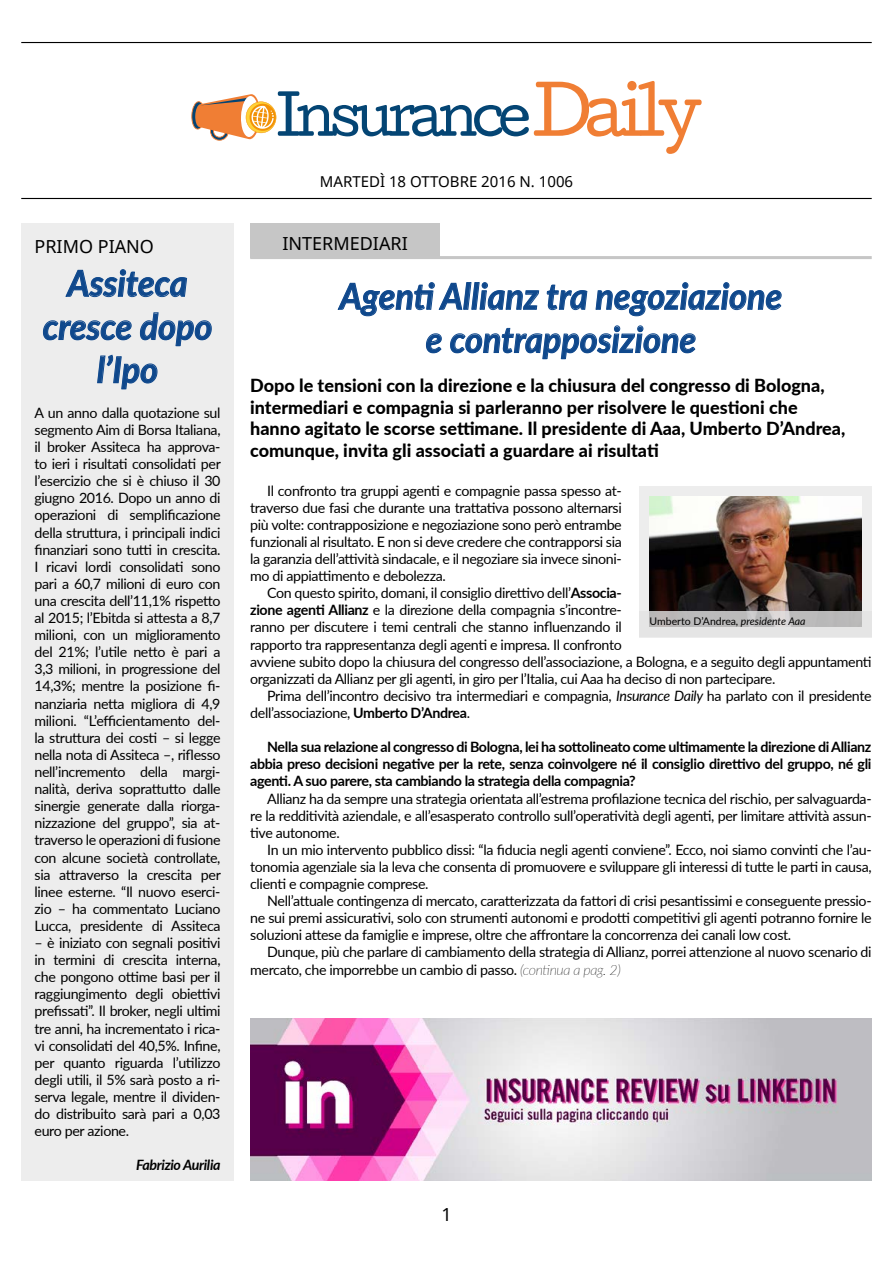
<style>
.page{position:relative;width:893px;height:1263px;background:#fff}
.page>*{position:absolute;margin:0;border:0;box-sizing:border-box;transform-origin:0 0}
.t1{font:italic 700 36px/43.2px "Lato";color:#0f488c;text-align:center;scale:.95 1}
.t2{font:800 18px/21.6px "Lato";color:#000}
.t3{font:18px "Noto Sans";color:#000}
.t4{font:15px "Noto Sans";color:#000}
.t5{font:14.25px/17.1px "Lato";letter-spacing:-.025em;color:#000;text-align:justify}
.t6{font:700 14.25px/17.1px "Lato";letter-spacing:-.025em;color:#000;text-align:justify}
.t7{font:italic 700 14.25px "Lato";letter-spacing:-.025em;color:#000}
.t8{font:10.5px "Lato";color:#000}
.s1{font-weight:700}
.s2{font-style:italic}
.s3{font-weight:100;font-style:italic}
</style>
<div class="page">
<hr style="left:21px;top:42px;width:851px;height:1px;background:#000">
<hr style="left:21px;top:198px;width:851px;height:1px;background:#000">
<svg style="left:191px;top:81px;width:511px;height:73px"></svg>
<div style="left:21px;top:223px;width:213px;height:958px;background:#ededed"></div>
<svg style="left:337px;top:282px;width:202px;height:35px"></svg>
<svg style="left:546px;top:284px;width:42px;height:27px"></svg>
<svg style="left:595px;top:282px;width:187px;height:35px"></svg>
<svg style="left:426px;top:333px;width:16px;height:21px"></svg>
<svg style="left:450px;top:325px;width:246px;height:34px"></svg>
<div style="left:250px;top:223px;width:190px;height:35px;background:#c6c6c6"></div>
<hr style="left:250px;top:256px;width:622px;height:3px;background:#c6c6c6">
<div style="left:639px;top:486px;width:233px;height:151px;background:#ededed"></div>
<img style="left:649px;top:497px;width:212px;height:115px">
<svg style="left:65px;top:269px;width:122px;height:29px"></svg>
<svg style="left:43px;top:320px;width:89px;height:21px"></svg>
<svg style="left:140px;top:312px;width:72px;height:34px"></svg>
<svg style="left:97px;top:354px;width:61px;height:35px"></svg>
<img style="left:250px;top:1018px;width:622px;height:163px">
<svg style="left:649px;top:612px;width:213px;height:15px;background:#bdbcbc"></svg>
<p class="t4" style="left:320px;top:171px;width:255px">MARTEDÌ 18 OTTOBRE 2016 N. 1006</p>
<p class="t3" style="left:35px;top:234px;width:121px">PRIMO PIANO</p>
<p class="t3" style="left:282px;top:231px;width:127px">INTERMEDIARI</p>
<h1 class="t1" style="left:43px;top:260px;width:180px">Assiteca cresce dopo l’Ipo</h1>
<p class="t5" style="left:35px;top:403px;width:188px">A un anno dalla quotazione sul segmento Aim di Borsa Italiana, il broker Assiteca ha approva&shy;to ieri i risultati consolidati per l’esercizio che si è chiuso il 30 giugno 2016. Dopo un anno di operazioni di semplificazione della struttura, i principali indici finanziari sono tutti in crescita.<br>I ricavi lordi consolidati sono pari a 60,7 milioni di euro con una crescita dell’11,1% rispetto al 2015; l’Ebitda si attesta a 8,7 milioni, con un miglioramento del 21%; l’utile netto è pari a 3,3 milioni, in progressione del 14,3%; mentre la posizione fi&shy;nanziaria netta migliora di 4,9 milioni. “L’efficientamento del&shy;la struttura dei costi – si legge nella nota di Assiteca –, riflesso nell’incremento della margi&shy;nalità, deriva soprattutto dalle sinergie generate dalla riorga&shy;nizzazione del gruppo”, sia at&shy;traverso le operazioni di fusione con alcune società controllate, sia attraverso la crescita per linee esterne. “Il nuovo eserci&shy;zio – ha commentato Luciano Lucca, presidente di Assiteca</p>
<p class="t5" style="left:35px;top:934px;width:188px">– è iniziato con segnali positivi in termini di crescita interna, che pongono ottime basi per il raggiungimento degli obiettivi prefissati”. Il broker, negli ultimi tre anni, ha incrementato i rica&shy;vi consolidati del 40,5%. Infine, per quanto riguarda l’utilizzo degli utili, il 5% sarà posto a ri&shy;serva legale, mentre il dividen&shy;do distribuito sarà pari a 0,03 euro per azione.</p>
<p class="t7" style="left:136px;top:1155px;width:86px">Fabrizio Aurilia</p>
<h1 class="t1" style="left:340px;top:273px;width:467px">Agenti Allianz tra negoziazione e contrapposizione</h1>
<p class="t2" style="left:250px;top:374px;width:597px">Dopo le tensioni con la direzione e la chiusura del congresso di Bologna, intermediari e compagnia si parleranno per risolvere le questioni che hanno agitato le scorse settimane. Il presidente di Aaa, Umberto D’Andrea, comunque, invita gli associati a guardare ai risultati</p>
<p class="t5" style="left:250px;top:481px;width:373px;text-indent:17px">Il confronto tra gruppi agenti e compagnie passa spesso at&shy;traverso due fasi che durante una trattativa possono alternarsi più volte: contrapposizione e negoziazione sono però entrambe funzionali al risultato. E non si deve credere che contrapporsi sia la garanzia dell’attività sindacale, e il negoziare sia invece sinoni&shy;mo di appiattimento e debolezza.</p>
<p class="t5" style="left:250px;top:584px;width:623px;text-align:left;text-indent:17px">Con questo spirito, domani, il consiglio direttivo dell’<span class="s1">Associa-<br>zione agenti Allianz</span> e la direzione della compagnia s’incontre-<br>ranno per discutere i temi centrali che stanno influenzando il<br>rapporto tra rappresentanza degli agenti e impresa. Il confronto<br>avviene subito dopo la chiusura del congresso dell’associazione, a Bologna, e a seguito degli appuntamenti organizzati da Allianz per gli agenti, in giro per l’Italia, cui Aaa ha deciso di non partecipare.</p>
<p class="t5" style="left:250px;top:686px;width:623px;text-indent:17px">Prima dell’incontro decisivo tra intermediari e compagnia, <span class="s2">Insurance Daily</span> ha parlato con il presidente dell’associazione, <span class="s1">Umberto D’Andrea</span>.</p>
<p class="t6" style="left:250px;top:738px;width:623px;text-indent:17px">Nella sua relazione al congresso di Bologna, lei ha sottolineato come ultimamente la direzione di Allianz abbia preso decisioni negative per la rete, senza coinvolgere né il consiglio direttivo del gruppo, né gli agenti. A suo parere, sta cambiando la strategia della compagnia?</p>
<p class="t5" style="left:250px;top:789px;width:623px;text-indent:17px">Allianz ha da sempre una strategia orientata all’estrema profilazione tecnica del rischio, per salvaguarda&shy;re la redditività aziendale, e all’esasperato controllo sull’operatività degli agenti, per limitare attività assun&shy;tive autonome.</p>
<p class="t5" style="left:250px;top:840px;width:623px;text-indent:17px">In un mio intervento pubblico dissi: “la fiducia negli agenti conviene”. Ecco, noi siamo convinti che l’au&shy;tonomia agenziale sia la leva che consenta di promuovere e sviluppare gli interessi di tutte le parti in causa, clienti e compagnie comprese.</p>
<p class="t5" style="left:250px;top:892px;width:623px;text-indent:17px">Nell’attuale contingenza di mercato, caratterizzata da fattori di crisi pesantissimi e conseguente pressio&shy;ne sui premi assicurativi, solo con strumenti autonomi e prodotti competitivi gli agenti potranno fornire le soluzioni attese da famiglie e imprese, oltre che affrontare la concorrenza dei canali low cost.</p>
<p class="t5" style="left:250px;top:943px;width:623px;text-indent:17px">Dunque, più che parlare di cambiamento della strategia di Allianz, porrei attenzione al nuovo scenario di mercato, che imporrebbe un cambio di passo. <span class="s3">(continua a pag. 2)</span></p>
<p class="t8" style="left:650px;top:614px;width:158px">Umberto D’Andrea<span class="s2">, presidente Aaa</span></p>
<p class="t3" style="left:441px;top:1202px;width:12px">1</p>
</div>
